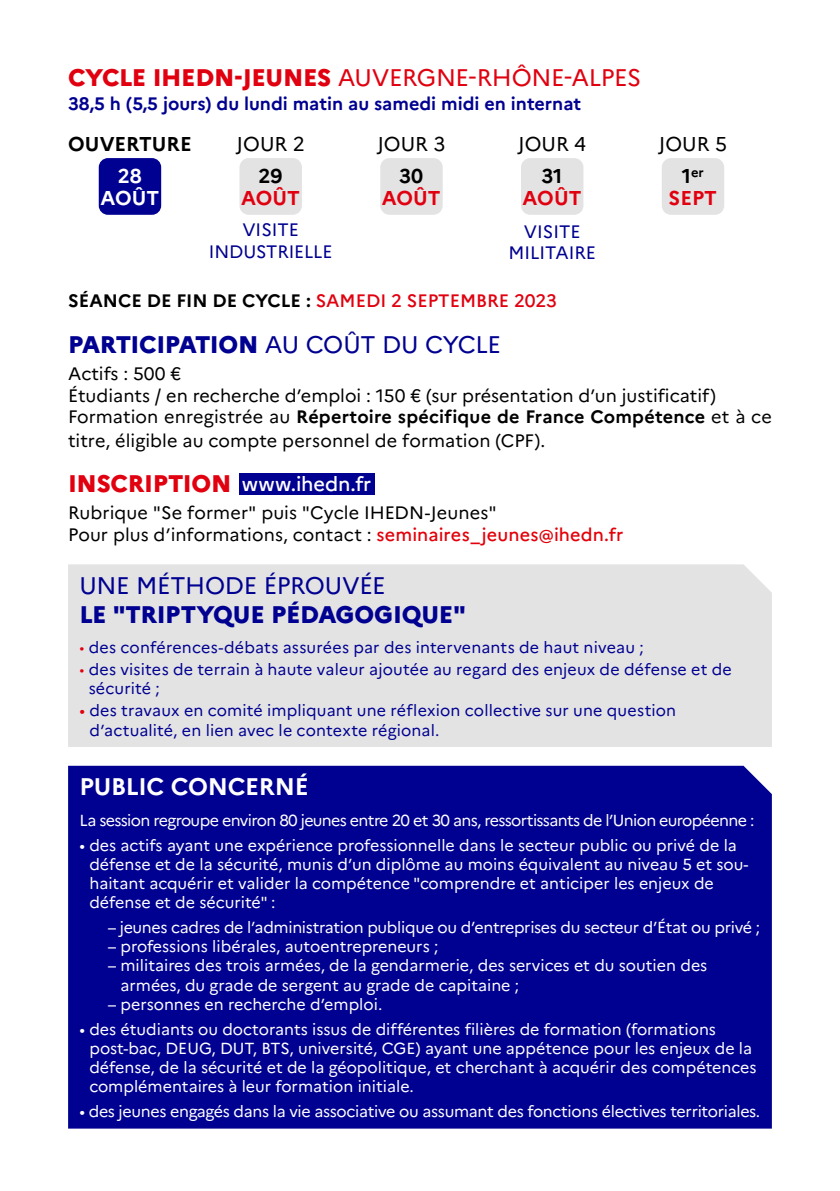
<style>
.page{position:relative;width:840px;height:1191px;background:#fff}
.page>*{position:absolute;margin:0;border:0;box-sizing:border-box;transform-origin:0 0}
.t1{font:800 24px "Marianne";letter-spacing:-.015em;color:#000091}
.t2{font:24px "Marianne";letter-spacing:-.02em;color:#e1000f}
.t3{font:24px "Marianne";letter-spacing:-.015em;color:#000091}
.t4{font:700 24px "Marianne";letter-spacing:-.01em;color:#fff}
.t5{font:800 24px "Marianne";letter-spacing:-.01em;color:#e1000f}
.t6{font:20px "Marianne";color:#000}
.t7{font:700 20px "Marianne";color:#e1000f}
.t8{font:700 20px "Marianne";color:#000}
.t9{font:500 20px "Marianne";letter-spacing:-.005em;color:#fff}
.t10{font:700 20px "Marianne";letter-spacing:-.005em;color:#fff}
.t11{font:18px/24px "Marianne";color:#000}
.t12{font:700 18px "Marianne";color:#000091}
.t13{font:500 18px "Marianne";color:#e1000f}
.t14{font:18px "Marianne";color:#000091}
.t15{font:16px/19.2px "Marianne";color:#fff}
.Ndbp{font:16px/19.2px "Marianne";letter-spacing:.01em;color:#000091}
.t16{font:16px "Marianne";letter-spacing:-.02em;color:#fff}
.t17{font:16px "Marianne";letter-spacing:-.04em;color:#fff}
.t18{font:700 13px "Marianne";color:#000}
.s1{font-weight:800}
.s2{font-weight:700;color:#000}
.s3{font-size:20px}
.s4{font-weight:400}
.s5{font-weight:700}
.s6{font-weight:500;color:#e3000b}
.s7{font-weight:300;color:#e1000f}
.s8{color:#e1000f}
</style>
<div class="page">
<div style="left:239px;top:473px;width:135px;height:22px;background:#000091"></div>
<div style="left:99px;top:158px;width:62px;height:57px;background:#000091;border-radius:9px"></div>
<div style="left:239px;top:158px;width:63px;height:57px;background:#e3e3e3;border-radius:9px"></div>
<div style="left:380px;top:158px;width:62px;height:57px;background:#e3e3e3;border-radius:9px"></div>
<div style="left:520px;top:158px;width:63px;height:57px;background:#e3e3e3;border-radius:9px"></div>
<div style="left:661px;top:158px;width:62px;height:57px;background:#e3e3e3;border-radius:9px"></div>
<div style="left:68px;top:564px;width:703px;height:183px;background:#e3e3e3"></div>
<div style="left:68px;top:765px;width:703px;height:363px;background:#000091"></div>
<p class="t2" style="left:68px;top:63px;width:574px"><span class="s1">CYCLE IHEDN-JEUNES</span> AUVERGNE-RHÔNE-ALPES</p>
<p class="t12" style="left:68px;top:93px;width:514px">38,5 h (5,5 jours) du lundi matin au samedi midi en internat</p>
<p class="t8" style="left:68px;top:132px;width:125px">OUVERTURE</p>
<p class="t10" style="left:118px;top:164px;width:25px">28</p>
<p class="t10" style="left:100px;top:185px;width:60px">AOÛT</p>
<p class="t6" style="left:236px;top:132px;width:70px">JOUR 2</p>
<p class="t8" style="left:258px;top:164px;width:25px">29</p>
<p class="t7" style="left:241px;top:185px;width:60px">AOÛT</p>
<p class="t14" style="left:242px;top:219px;width:58px">VISITE</p>
<p class="t14" style="left:209px;top:241px;width:125px">INDUSTRIELLE</p>
<p class="t6" style="left:377px;top:132px;width:70px">JOUR 3</p>
<p class="t8" style="left:399px;top:164px;width:25px">30</p>
<p class="t7" style="left:381px;top:185px;width:60px">AOÛT</p>
<p class="t6" style="left:518px;top:132px;width:70px">JOUR 4</p>
<p class="t8" style="left:541px;top:164px;width:22px">31</p>
<p class="t7" style="left:522px;top:185px;width:60px">AOÛT</p>
<p class="t14" style="left:523px;top:220px;width:58px">VISITE</p>
<p class="t14" style="left:508px;top:242px;width:89px">MILITAIRE</p>
<p class="t13" style="left:68px;top:290px;width:490px"><span class="s2">SÉANCE DE FIN DE CYCLE :</span> SAMEDI 2 SEPTEMBRE 2023</p>
<p class="t6" style="left:658px;top:132px;width:70px">JOUR 5</p>
<p class="t18" style="left:681px;top:164px;width:24px"><span class="s3">1</span>er</p>
<p class="t7" style="left:668px;top:185px;width:50px">SEPT</p>
<p class="t1" style="left:68px;top:329px;width:434px">PARTICIPATION <span class="s4">AU COÛT DU CYCLE</span></p>
<p class="t11" style="left:68px;top:361px;width:115px">Actifs : 500 €</p>
<p class="t11" style="left:68px;top:383px;width:649px">Étudiants / en recherche d’emploi : 150 € (sur présentation d’un justificatif)</p>
<p class="t11" style="left:68px;top:405px;width:704px">Formation enregistrée au <span class="s5">Répertoire spécifique de France Compétence</span> et à ce titre, éligible au compte personnel de formation (CPF).</p>
<p class="t5" style="left:68px;top:469px;width:165px">INSCRIPTION</p>
<p class="t9" style="left:242px;top:472px;width:131px">www.ihedn.fr</p>
<p class="t11" style="left:68px;top:501px;width:430px">Rubrique "Se former" puis "Cycle IHEDN-Jeunes"</p>
<p class="t11" style="left:68px;top:522px;width:556px">Pour plus d’informations, contact : <span class="s6">seminaires_jeunes@ihedn.fr</span></p>
<p class="t3" style="left:79px;top:570px;width:308px">UNE MÉTHODE ÉPROUVÉE</p>
<p class="t1" style="left:79px;top:599px;width:387px">LE "TRIPTYQUE PÉDAGOGIQUE"</p>
<p class="Ndbp" style="left:79px;top:638px;width:565px"><span class="s7">•</span> des conférences-débats assurées par des intervenants de haut niveau ;</p>
<p class="Ndbp" style="left:89px;top:660px;width:644px;text-indent:-9px"><span class="s7">•</span> des visites de terrain à haute valeur ajoutée au regard des enjeux de défense et de sécurité ;</p>
<p class="Ndbp" style="left:89px;top:701px;width:588px;text-indent:-10px"><span class="s8">•</span> des travaux en comité impliquant une réflexion collective sur une question d’actualité, en lien avec le contexte régional.</p>
<p class="t4" style="left:79px;top:772px;width:230px">PUBLIC CONCERNÉ</p>
<p class="t17" style="left:79px;top:810px;width:676px">La session regroupe environ 80 jeunes entre 20 et 30 ans, ressortissants de l’Union européenne :</p>
<p class="t15" style="left:89px;top:835px;width:660px;text-indent:-10px">• des actifs ayant une expérience professionnelle dans le secteur public ou privé de la défense et de la sécurité, munis d’un diplôme au moins équivalent au niveau 5 et sou&shy;haitant acquérir et valider la compétence "comprendre et anticiper les enjeux de défense et de sécurité" :</p>
<p class="t16" style="left:108px;top:917px;width:653px">– jeunes cadres de l’administration publique ou d’entreprises du secteur d’État ou privé ;</p>
<p class="t15" style="left:108px;top:937px;width:332px">– professions libérales, autoentrepreneurs ;</p>
<p class="t15" style="left:120px;top:956px;width:588px;text-indent:-13px">– militaires des trois armées, de la gendarmerie, des services et du soutien des armées, du grade de sergent au grade de capitaine ;</p>
<p class="t15" style="left:108px;top:994px;width:276px">– personnes en recherche d’emploi.</p>
<p class="t15" style="left:89px;top:1019px;width:668px;text-indent:-10px">• des étudiants ou doctorants issus de différentes filières de formation (formations post-bac, DEUG, DUT, BTS, université, CGE) ayant une appétence pour les enjeux de la défense, de la sécurité et de la géopolitique, et cherchant à acquérir des compétences complémentaires à leur formation initiale.</p>
<p class="t16" style="left:79px;top:1101px;width:682px">• des jeunes engagés dans la vie associative ou assumant des fonctions électives territoriales.</p>
</div>
